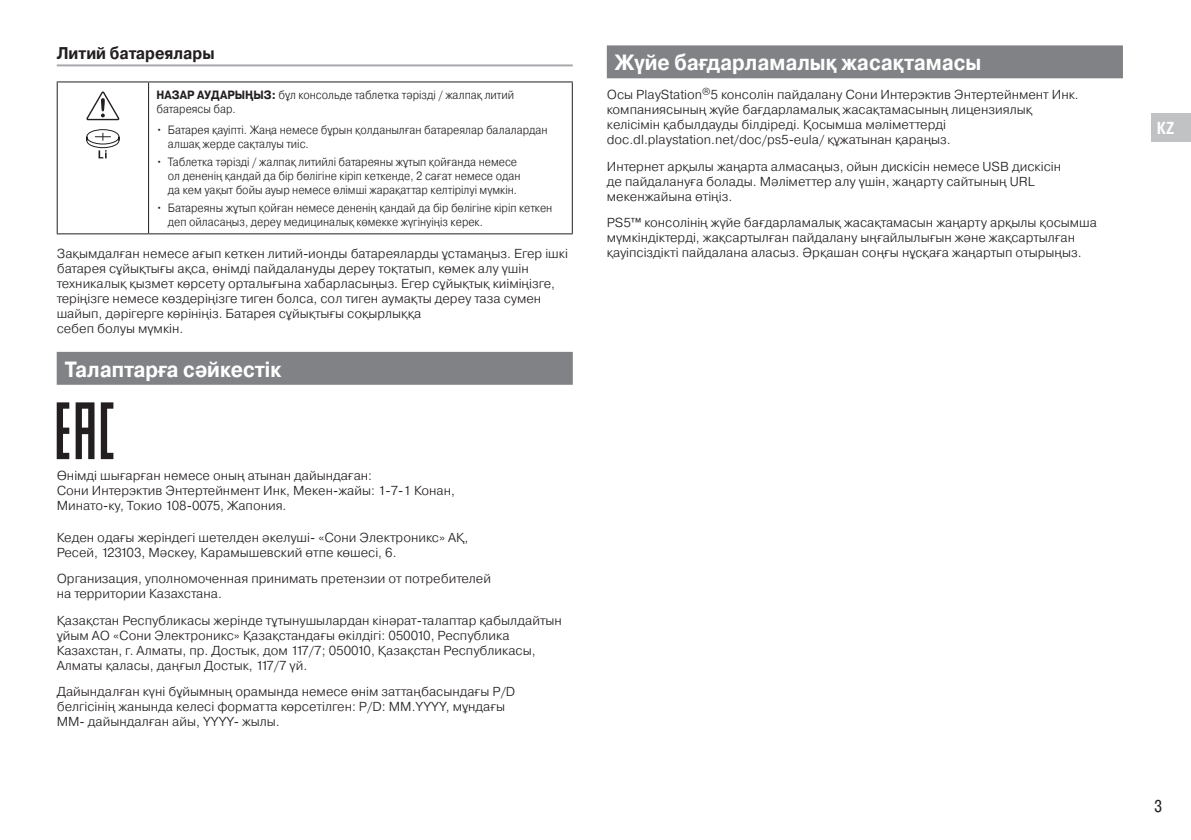
<style>
.page{position:relative;width:1191px;height:840px;background:#fff}
.page>*{position:absolute;margin:0;border:0;box-sizing:border-box;transform-origin:0 0}
.t1{font:700 22px "Pragmatica";color:#fff;scale:.9 1}
.t2{font:700 17px "Pragmatica";color:#231f20;scale:.9 1}
.t3{font:700 condensed 17px "SST";color:#fff}
.t4{font:17px "Pragmatica Cond";color:#231f20}
.t5{font:300 13px/15px "Pragmatica";color:#231f20}
.t6{font:300 12px/14px "Pragmatica";color:#231f20;scale:.9 1}
.s1{font-weight:700}
</style>
<div class="page">
<div style="left:1151px;top:113px;width:40px;height:29px;background:#c1c2c4"></div>
<hr style="left:57px;top:64px;width:516px;height:2px;background:#a8a9ad">
<div style="left:57px;top:351px;width:516px;height:33px;background:#808285"></div>
<hr style="left:57px;top:81px;width:92px;height:1px;background:#231f20">
<hr style="left:57px;top:82px;width:1px;height:151px;background:#231f20">
<hr style="left:149px;top:81px;width:424px;height:1px;background:#231f20">
<hr style="left:148px;top:82px;width:1px;height:151px;background:#231f20">
<hr style="left:572px;top:82px;width:1px;height:151px;background:#231f20">
<hr style="left:57px;top:233px;width:92px;height:1px;background:#231f20">
<hr style="left:149px;top:233px;width:424px;height:1px;background:#231f20">
<svg style="left:87px;top:91px;width:32px;height:29px"></svg>
<svg style="left:86px;top:129px;width:33px;height:29px"></svg>
<svg style="left:57px;top:402px;width:12px;height:57px"></svg>
<svg style="left:101px;top:402px;width:12px;height:57px"></svg>
<svg style="left:76px;top:402px;width:18px;height:57px"></svg>
<div style="left:607px;top:45px;width:516px;height:33px;background:#808285"></div>
<h2 class="t2" style="left:57px;top:42px;width:177px">Литий батареялары</h2>
<p class="t6" style="left:157px;top:88px;width:399px"><span class="s1">НАЗАР АУДАРЫҢЫЗ:</span> бұл консольде таблетка тәрізді / жалпақ литий батареясы бар.</p>
<p class="t6" style="left:168px;top:123px;width:423px;text-indent:-11px">• Батарея қауіпті. Жаңа немесе бұрын қолданылған батареялар балалардан алшақ жерде сақталуы тиіс.</p>
<p class="t6" style="left:168px;top:154px;width:393px;text-indent:-11px">• Таблетка тәрізді / жалпақ литийлі батареяны жұтып қойғанда немесе ол дененің қандай да бір бөлігіне кіріп кеткенде, 2 сағат немесе одан да кем уақыт бойы ауыр немесе өлімші жарақаттар келтірілуі мүмкін.</p>
<p class="t6" style="left:168px;top:200px;width:429px;text-indent:-11px">• Батареяны жұтып қойған немесе дененің қандай да бір бөлігіне кіріп кеткен деп ойласаңыз, дереу медициналық көмекке жүгінуіңіз керек.</p>
<p class="t5" style="left:57px;top:245px;width:513px">Зақымдалған немесе ағып кеткен литий-ионды батареяларды ұстамаңыз. Егер ішкі батарея сұйықтығы ақса, өнімді пайдалануды дереу тоқтатып, көмек алу үшін техникалық қызмет көрсету орталығына хабарласыңыз. Егер сұйықтық киіміңізге, теріңізге немесе көздеріңізге тиген болса, сол тиген аумақты дереу таза сумен шайып, дәрігерге көрініңіз. Батарея сұйықтығы соқырлыққа<br>себеп болуы мүмкін.</p>
<h1 class="t1" style="left:65px;top:354px;width:242px">Талаптарға сәйкестік</h1>
<p class="t5" style="left:57px;top:467px;width:400px">Өнімді шығарған немесе оның атынан дайындаған:<br>Сони Интерэктив Энтертейнмент Инк, Мекен-жайы: 1-7-1 Конан,<br>Минато-ку, Токио 108-0075, Жапония.</p>
<p class="t5" style="left:57px;top:529px;width:413px">Кеден одағы жеріндегі шетелден әкелуші- «Сони Электроникс» АҚ,<br>Ресей, 123103, Мәскеу, Карамышевский өтпе көшесі, 6.</p>
<p class="t5" style="left:57px;top:570px;width:436px">Организация, уполномоченная принимать претензии от потребителей на территории Казахстана.</p>
<p class="t5" style="left:57px;top:612px;width:506px">Қазақстан Республикасы жерінде тұтынушылардан кінәрат-талаптар қабылдайтын ұйым АО «Сони Электроникс» Қазақстандағы өкілдігі: 050010, Республика Казахстан, г. Алматы, пр. Достык, дом 117/7; 050010, Қазақстан Республикасы, Алматы қаласы, даңғыл Достык, 117/7 үй.</p>
<p class="t5" style="left:57px;top:683px;width:460px">Дайындалған күні бұйымның орамында немесе өнім заттаңбасындағы P/D белгісінің жанында келесі форматта көрсетілген: P/D: MM.YYYY, мұндағы<br>MM- дайындалған айы, YYYY- жылы.</p>
<h1 class="t1" style="left:615px;top:48px;width:409px">Жүйе бағдарламалық жасақтамасы</h1>
<p class="t5" style="left:607px;top:87px;width:473px">Осы PlayStation<sup>®</sup>5 консолін пайдалану Сони Интерэктив Энтертейнмент Инк. компаниясының жүйе бағдарламалық жасақтамасының лицензиялық келісімін қабылдауды білдіреді. Қосымша мәліметтерді doc.dl.playstation.net/doc/ps5-eula/ құжатынан қараңыз.</p>
<p class="t5" style="left:607px;top:158px;width:456px">Интернет арқылы жаңарта алмасаңыз, ойын дискісін немесе USB дискісін де пайдалануға болады. Мәліметтер алу үшін, жаңарту сайтының URL мекенжайына өтіңіз.</p>
<p class="t5" style="left:607px;top:215px;width:491px">PS5™ консолінің жүйе бағдарламалық жасақтамасын жаңарту арқылы қосымша мүмкіндіктерді, жақсартылған пайдалану ыңғайлылығын және жақсартылған қауіпсіздікті пайдалана аласыз. Әрқашан соңғы нұсқаға жаңартып отырыңыз.</p>
<h2 class="t3" style="left:1157px;top:118px;width:19px">KZ</h2>
<h2 class="t4" style="left:1154px;top:794px;width:10px">3</h2>
</div>
